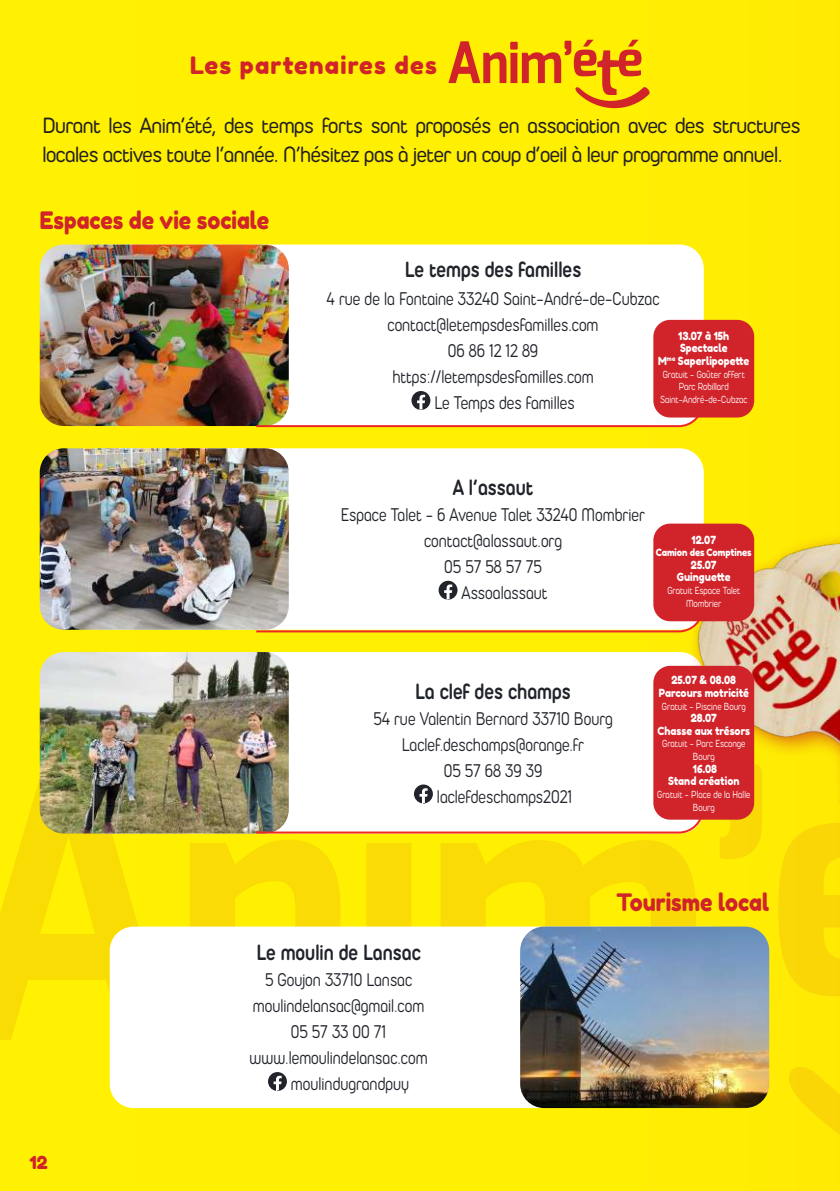
<style>
.page{position:relative;width:840px;height:1191px;background:#fff}
.page>*{position:absolute;margin:0;border:0;box-sizing:border-box;transform-origin:0 0}
.t1{font:24px/28.8px "Duepuntozero Pro";letter-spacing:-.02em;color:#231f20}
.t2{font:700 24px "Duepuntozero Pro";color:#21242b;scale:.9 1}
.t3{font:24px "Fredoka One";color:#d1232a;scale:.9 1}
.t4{font:24px "Fredoka One";letter-spacing:.05em;color:#d1232a}
.t5{font:20px "Duepuntozero Pro";color:#21242b;scale:.9 1}
.t6{font:17.8px "Fredoka One";color:#d1232a}
.t7{font:11.2px/12.6px "Duepuntozero Pro";color:#fff;text-align:center;scale:.9 1}
.t8{font:11.2px/12.6px "Fredoka One";color:#fff;text-align:center;scale:.9 1}
.t9{font:10px "Fredoka One";letter-spacing:-.01em;color:#fff;scale:.9 1}
</style>
<div class="page">
<div style="left:0;top:0;width:839px;height:1191px;background:#fff001"></div>
<svg style="left:778px;top:880px;width:61px;height:116px"></svg>
<svg style="left:789px;top:1067px;width:50px;height:68px"></svg>
<svg style="left:0;top:768px;width:170px;height:272px;fill:#fbe004"></svg>
<svg style="left:448px;top:40px;width:202px;height:69px"></svg>
<div style="left:79px;top:244px;width:624px;height:182px;background:#fff;border-radius:24px"></div>
<img style="left:40px;top:244px;width:248px;height:182px">
<div style="left:79px;top:448px;width:624px;height:182px;background:#fff;border-radius:24px"></div>
<img style="left:40px;top:448px;width:248px;height:182px">
<div style="left:79px;top:652px;width:624px;height:181px;background:#fff;border-radius:24px"></div>
<img style="left:40px;top:652px;width:248px;height:181px">
<div style="left:110px;top:926px;width:623px;height:182px;background:#fff;border-radius:24px"></div>
<img style="left:520px;top:926px;width:248px;height:182px">
<svg style="left:268px;top:1072px;width:19px;height:19px"></svg>
<img style="left:622px;top:504px;width:217px;height:376px">
<svg style="left:254px;top:362px;width:450px;height:66px"></svg>
<svg style="left:254px;top:567px;width:450px;height:66px"></svg>
<svg style="left:190px;top:768px;width:514px;height:272px"></svg>
<div style="left:653px;top:320px;width:100px;height:97px;background:#d1232a;border-radius:17px"></div>
<div style="left:653px;top:523px;width:100px;height:98px;background:#d1232a;border-radius:17px"></div>
<div style="left:653px;top:666px;width:100px;height:153px;background:#d1232a;border-radius:17px"></div>
<p class="t4" style="left:190px;top:51px;width:248px">Les partenaires des</p>
<p class="t1" style="left:42px;top:111px;width:759px">Durant les Anim’été, des temps forts sont proposés en association avec des structures locales actives toute l’année. N’hésitez pas à jeter un coup d’oeil à leur programme annuel.</p>
<p class="t3" style="left:40px;top:206px;width:256px">Espaces de vie sociale</p>
<p class="t2" style="left:404px;top:250px;width:197px">Le temps des familles</p>
<p class="t5" style="left:326px;top:283px;width:371px">4 rue de la Fontaine 33240 Saint-André-de-Cubzac</p>
<p class="t5" style="left:387px;top:309px;width:236px">contact@letempsdesfamilles.com</p>
<p class="t5" style="left:447px;top:335px;width:102px">06 86 12 12 89</p>
<p class="t5" style="left:392px;top:361px;width:225px">https://letempsdesfamilles.com</p>
<p class="t5" style="left:434px;top:387px;width:157px">Le Temps des familles</p>
<p class="t8" style="left:657px;top:329px;width:103px">13.07 à 15h<br>Spectacle<br>M<sup>me</sup> Saperlipopette</p>
<p class="t7" style="left:659px;top:368px;width:99px">Gratuit - Goûter offert<br>Parc Robillard<br>Saint-André-de-Cubzac</p>
<p class="t2" style="left:452px;top:468px;width:91px">A l’assaut</p>
<p class="t5" style="left:341px;top:499px;width:339px">Espace Talet - 6 Avenue Talet 33240 Mombrier</p>
<p class="t5" style="left:424px;top:525px;width:154px">contact@alassaut.org</p>
<p class="t5" style="left:444px;top:551px;width:110px">05 57 58 57 75</p>
<p class="t5" style="left:461px;top:577px;width:97px">Assoalassaut</p>
<p class="t8" style="left:691px;top:533px;width:29px">12.07</p>
<p class="t9" style="left:655px;top:546px;width:108px">Camion des Comptines</p>
<p class="t8" style="left:676px;top:558px;width:61px">25.07<br>Guinguette</p>
<p class="t7" style="left:667px;top:584px;width:82px">Gratuit Espace Talet<br>Mombrier</p>
<p class="t2" style="left:415px;top:672px;width:174px">La clef des champs</p>
<p class="t5" style="left:373px;top:703px;width:267px">54 rue Valentin Bernard 33710 Bourg</p>
<p class="t5" style="left:402px;top:729px;width:204px">Laclef.deschamps@orange.fr</p>
<p class="t5" style="left:443px;top:755px;width:111px">05 57 68 39 39</p>
<p class="t5" style="left:436px;top:781px;width:152px">laclefdeschamps2021</p>
<p class="t8" style="left:658px;top:674px;width:101px">25.07 &amp; 08.08<br>Parcours motricité</p>
<p class="t7" style="left:661px;top:699px;width:94px">Gratuit - Piscine Bourg</p>
<p class="t8" style="left:657px;top:712px;width:104px">28.07<br>Chasse aux trésors</p>
<p class="t7" style="left:661px;top:737px;width:94px">Gratuit - Parc Esconge<br>Bourg</p>
<p class="t8" style="left:667px;top:762px;width:81px">16.08<br>Stand création</p>
<p class="t7" style="left:656px;top:788px;width:105px">Gratuit - Place de la Halle<br>Bourg</p>
<p class="t3" style="left:616px;top:887px;width:171px">Tourisme local</p>
<p class="t6" style="left:30px;top:1151px;width:20px">12</p>
<p class="t2" style="left:256px;top:933px;width:184px">Le moulin de Lansac</p>
<p class="t5" style="left:265px;top:964px;width:165px">5 Goujon 33710 Lansac</p>
<p class="t5" style="left:253px;top:990px;width:192px">moulindelansac@gmail.com</p>
<p class="t5" style="left:291px;top:1016px;width:107px">05 57 33 00 71</p>
<p class="t5" style="left:249px;top:1042px;width:199px">www.lemoulindelansac.com</p>
<p class="t5" style="left:291px;top:1068px;width:133px">moulindugrandpuy</p>
</div>
